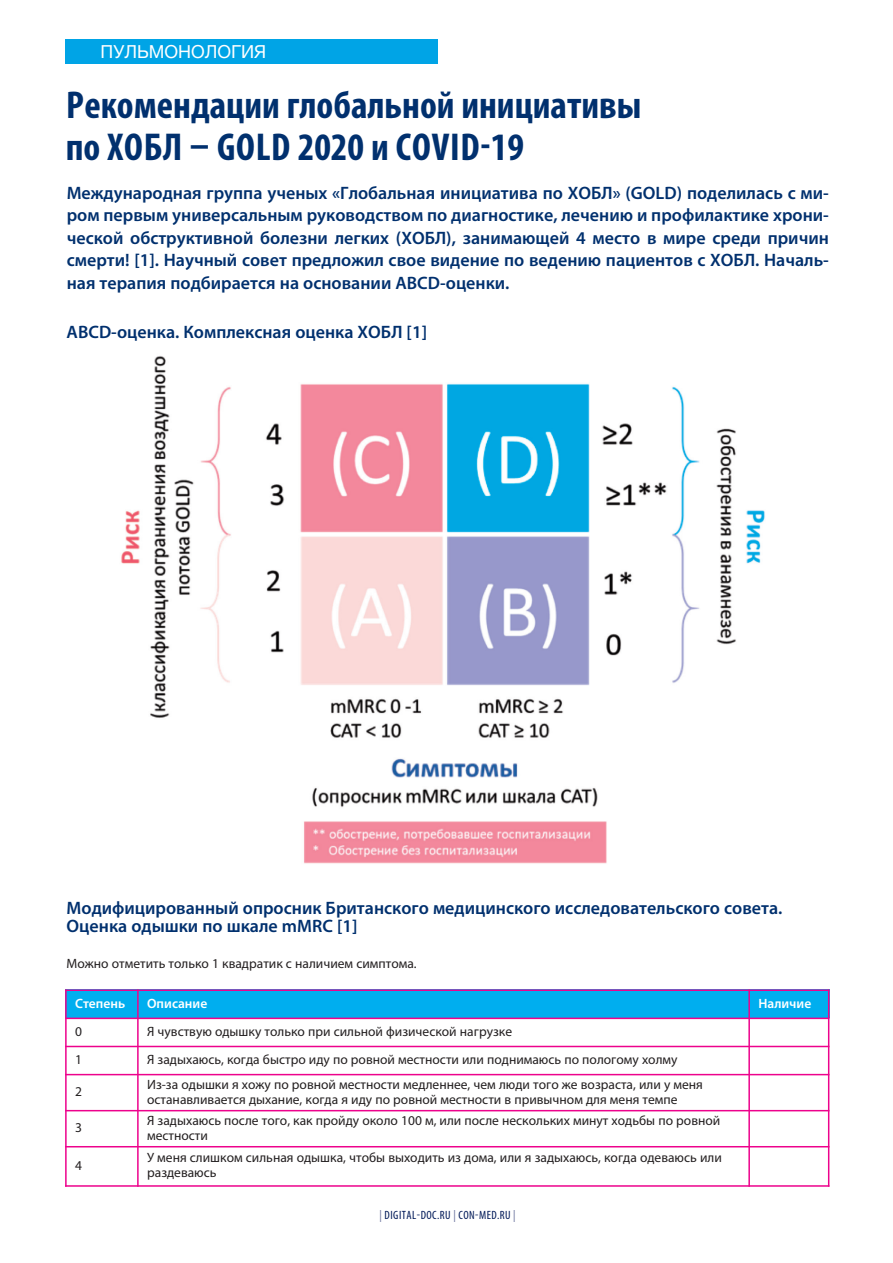
<style>
.page{position:relative;width:893px;height:1263px;background:#fff}
.page>*{position:absolute;margin:0;border:0;box-sizing:border-box;transform-origin:0 0}
.t1{font:700 condensed 39px/42px "Myriad Pro";color:#01306e}
.t2{font:600 18px/22.5px "Myriad Pro";color:#01306e;text-align:justify}
.t3{font:18px "Helvetica Neue";color:#fff}
.t4{font:13.5px/15px "Myriad Pro";color:#231f20}
.t5{font:600 13.5px "Myriad Pro";color:#fff}
.t6{font:condensed 12px "Myriad Pro";letter-spacing:.04em;color:#011958}
.s1{color:#666e9a}
</style>
<div class="page">
<div style="left:65px;top:39px;width:372px;height:24px;background:#00a4e6"></div>
<img style="left:121px;top:356px;width:644px;height:508px">
<div style="left:65px;top:989px;width:73px;height:29px;background:#00aeef"></div>
<div style="left:138px;top:989px;width:611px;height:29px;background:#00aeef"></div>
<div style="left:749px;top:989px;width:80px;height:29px;background:#00aeef"></div>
<hr style="left:65px;top:989px;width:2px;height:198px;background:#ed028c">
<hr style="left:137px;top:989px;width:2px;height:198px;background:#ed028c">
<hr style="left:748px;top:989px;width:2px;height:198px;background:#ed028c">
<hr style="left:828px;top:989px;width:1px;height:198px;background:#ed028c">
<hr style="left:65px;top:989px;width:764px;height:2px;background:#ed028c">
<hr style="left:65px;top:1017px;width:764px;height:2px;background:#ed028c">
<hr style="left:65px;top:1046px;width:764px;height:1px;background:#ed028c">
<hr style="left:65px;top:1074px;width:764px;height:1px;background:#ed028c">
<hr style="left:65px;top:1110px;width:764px;height:1px;background:#ed028c">
<hr style="left:65px;top:1146px;width:764px;height:1px;background:#ed028c">
<hr style="left:65px;top:1185px;width:764px;height:2px;background:#ed028c">
<h2 class="t3" style="left:101px;top:41px;width:167px">ПУЛЬМОНОЛОГИЯ</h2>
<h1 class="t1" style="left:66px;top:83px;width:577px">Рекомендации глобальной инициативы по ХОБЛ – GOLD 2020 и COVID-19</h1>
<p class="t2" style="left:67px;top:181px;width:764px">Международная группа ученых «Глобальная инициатива по ХОБЛ» (GOLD) поделилась с ми&shy;ром первым универсальным руководством по диагностике, лечению и профилактике хрони&shy;ческой обструктивной болезни легких (ХОБЛ), занимающей 4 место в мире среди причин смерти! [1]. Научный совет предложил свое видение по ведению пациентов с ХОБЛ. Началь&shy;ная терапия подбирается на основании АВСD-оценки.</p>
<h2 class="t2" style="left:67px;top:321px;width:362px">АВСD-оценка. Комплексная оценка ХОБЛ [1]</h2>
<h2 class="t2" style="left:67px;top:899px;width:717px;line-height:18px">Модифицированный опросник Британского медицинского исследовательского совета.<br>Оценка одышки по шкале mMRC [1]</h2>
<p class="t4" style="left:67px;top:956px;width:352px">Можно отметить только 1 квадратик с наличием симптома.</p>
<p class="t5" style="left:75px;top:995px;width:52px">Степень</p>
<p class="t5" style="left:147px;top:995px;width:62px">Описание</p>
<p class="t5" style="left:758px;top:995px;width:54px">Наличие</p>
<p class="t4" style="left:75px;top:1024px;width:8px">0</p>
<p class="t4" style="left:147px;top:1024px;width:366px">Я чувствую одышку только при сильной физической нагрузке</p>
<p class="t4" style="left:75px;top:1052px;width:8px">1</p>
<p class="t4" style="left:147px;top:1052px;width:532px">Я задыхаюсь, когда быстро иду по ровной местности или поднимаюсь по пологому холму</p>
<p class="t4" style="left:75px;top:1084px;width:8px">2</p>
<p class="t4" style="left:147px;top:1076px;width:557px">Из-за одышки я хожу по ровной местности медленнее, чем люди того же возраста, или у меня останавливается дыхание, когда я иду по ровной местности в привычном для меня темпе</p>
<p class="t4" style="left:75px;top:1120px;width:8px">3</p>
<p class="t4" style="left:147px;top:1112px;width:575px">Я задыхаюсь после того, как пройду около 100 м, или после нескольких минут ходьбы по ровной местности</p>
<p class="t4" style="left:75px;top:1157px;width:8px">4</p>
<p class="t4" style="left:147px;top:1150px;width:576px">У меня слишком сильная одышка, чтобы выходить из дома, или я задыхаюсь, когда одеваюсь или раздеваюсь</p>
<p class="t6" style="left:380px;top:1211px;width:138px"><span class="s1">|</span> DIGITAL-DOC.RU <span class="s1">|</span> CON-MED.RU <span class="s1">|</span></p>
</div>
